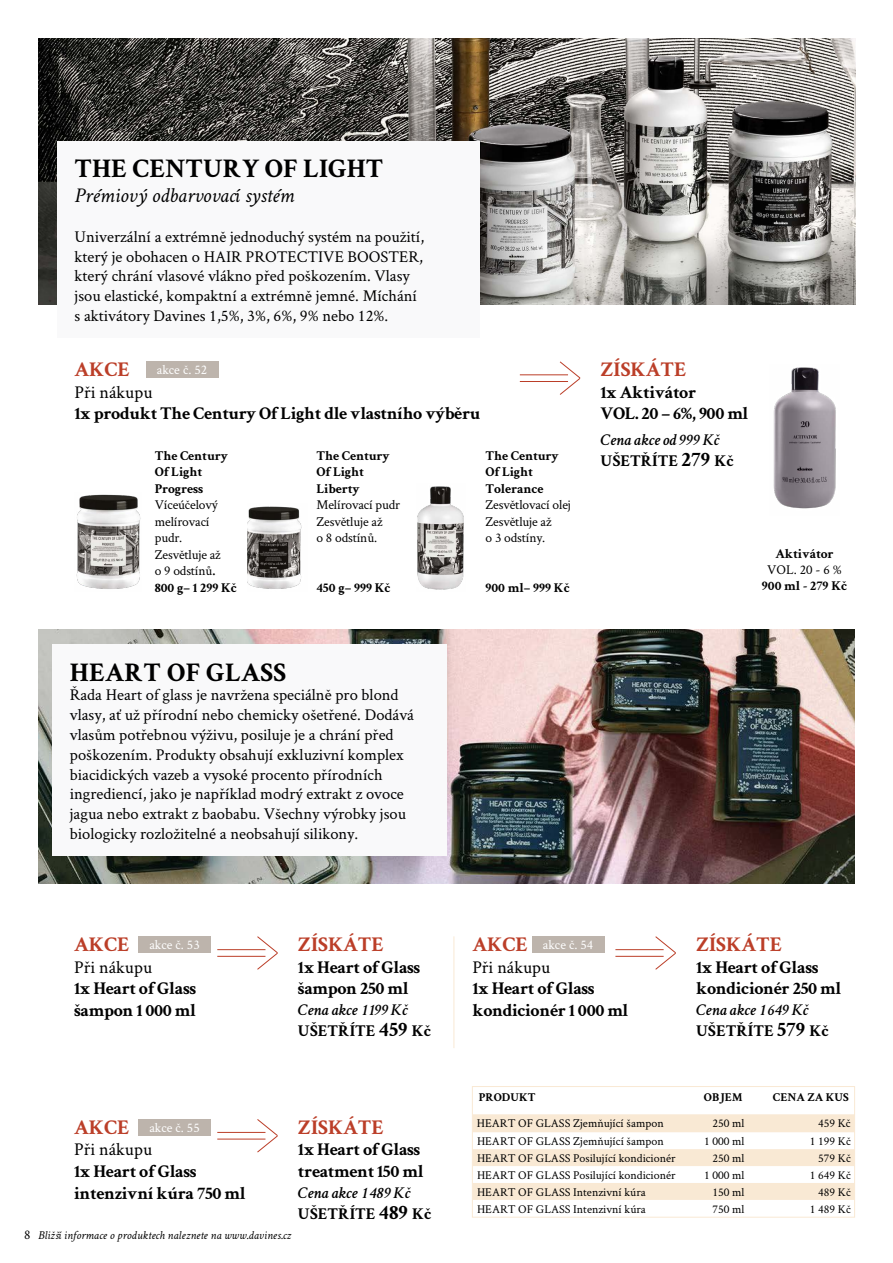
<style>
.page{position:relative;width:893px;height:1263px;background:#fff}
.page>*{position:absolute;margin:0;border:0;box-sizing:border-box;transform-origin:0 0}
.t1{font:700 27px "Crimson Text";color:#000}
.t2{font:700 21px "Crimson Text";color:#bb3e28}
.t3{font:italic 21px "Crimson Text";color:#000}
.t4{font:700 18px/21.6px "Crimson Text";letter-spacing:-.02em;color:#000}
.t5{font:18px "Crimson Text";color:#000}
.t6{font:16.5px/19.8px "Crimson Text";color:#000}
.t7{font:italic 600 16.5px/21px "Crimson Text";color:#000}
.t8{font:13.5px/16.5px "Crimson Text";letter-spacing:-.01em;color:#000}
.t9{font:700 13.5px/16.5px "Crimson Text";letter-spacing:-.01em;color:#000}
.t10{font:13.5px "Crimson Text";color:#fff}
.t11{font:12px "Crimson Text";color:#000}
.t12{font:italic 12px "Crimson Text";color:#000}
.t13{font:700 12px "Crimson Text";color:#000}
.s1{font-size:16.5px}
.s2{font-weight:700}
.s3{font-weight:700;font-style:normal}
.s4{font-weight:700;font-style:normal;font-size:21px}
</style>
<div class="page">
<img style="left:39px;top:38px;width:816px;height:267px">
<div style="left:58px;top:141px;width:422px;height:197px;background:#f9f9fa"></div>
<img style="left:76px;top:494px;width:65px;height:95px">
<img style="left:248px;top:506px;width:54px;height:83px">
<img style="left:417px;top:486px;width:47px;height:104px">
<hr style="left:520px;top:374px;width:48px;height:1px;background:#bb3e28">
<hr style="left:520px;top:381px;width:48px;height:1px;background:#bb3e28">
<svg style="left:559px;top:361px;width:22px;height:34px"></svg>
<img style="left:38px;top:630px;width:817px;height:253px">
<div style="left:53px;top:645px;width:394px;height:211px;background:#f9f9fa"></div>
<img style="left:773px;top:367px;width:63px;height:142px">
<hr style="left:217px;top:949px;width:48px;height:1px;background:#bb3e28">
<hr style="left:217px;top:956px;width:48px;height:1px;background:#bb3e28">
<svg style="left:256px;top:936px;width:22px;height:34px"></svg>
<hr style="left:615px;top:949px;width:49px;height:1px;background:#bb3e28">
<hr style="left:615px;top:956px;width:49px;height:1px;background:#bb3e28">
<svg style="left:655px;top:936px;width:21px;height:34px"></svg>
<hr style="left:217px;top:1132px;width:48px;height:1px;background:#bb3e28">
<hr style="left:217px;top:1139px;width:48px;height:1px;background:#bb3e28">
<svg style="left:256px;top:1119px;width:22px;height:34px"></svg>
<hr style="left:454px;top:936px;width:1px;height:112px;background:#f9e9d4">
<svg style="left:474px;top:1114px;width:379px;height:86px"></svg>
<div style="left:472px;top:1086px;width:383px;height:131px;border:1px solid #f9e9d4"></div>
<div style="left:146px;top:361px;width:72px;height:17px;background:#bdb4ac"></div>
<div style="left:138px;top:936px;width:73px;height:17px;background:#bdb4ac"></div>
<div style="left:532px;top:936px;width:72px;height:17px;background:#bdb4ac"></div>
<div style="left:138px;top:1119px;width:73px;height:16px;background:#bdb4ac"></div>
<h1 class="t1" style="left:75px;top:152px;width:310px">THE CENTURY OF LIGHT</h1>
<p class="t3" style="left:75px;top:184px;width:221px">Prémiový odbarvovací systém</p>
<p class="t6" style="left:75px;top:226px;width:351px">Univerzální a extrémně jednoduchý systém na použití, který je obohacen o HAIR PROTECTIVE BOOSTER, který chrání vlasové vlákno před poškozením. Vlasy jsou elastické, kompaktní a extrémně jemné. Míchání s aktivátory Davines 1,5%, 3%, 6%, 9% nebo 12%.</p>
<p class="t2" style="left:75px;top:357px;width:57px">AKCE</p>
<p class="t5" style="left:75px;top:380px;width:79px">Při nákupu</p>
<p class="t4" style="left:75px;top:402px;width:407px">1x produkt The Century Of Light dle vlastního výběru</p>
<p class="t10" style="left:157px;top:361px;width:52px">akce č. 52</p>
<p class="t9" style="left:155px;top:447px;width:75px">The Century<br>Of Light<br>Progress</p>
<p class="t8" style="left:155px;top:496px;width:84px">Víceúčelový melírovací pudr.<br>Zesvětluje až<br>o 9 odstínů<span class="s1">.<br></span><span class="s2">800 g– 1 299 Kč</span></p>
<p class="t9" style="left:316px;top:447px;width:75px">The Century<br>Of Light<br>Liberty</p>
<p class="t8" style="left:316px;top:496px;width:85px">Melírovací pudr<br>Zesvětluje až<br>o 8 odstínů.</p>
<p class="t9" style="left:316px;top:579px;width:76px">450 g– 999 Kč</p>
<h1 class="t1" style="left:70px;top:655px;width:218px">HEART OF GLASS</h1>
<p class="t6" style="left:70px;top:685px;width:346px">Řada Heart of glass je navržena speciálně pro blond vlasy, ať už přírodní nebo chemicky ošetřené. Dodává vlasům potřebnou výživu, posiluje je a chrání před poškozením. Produkty obsahují exkluzivní komplex biacidických vazeb a vysoké procento přírodních ingrediencí, jako je například modrý extrakt z ovoce jagua nebo extrakt z baobabu. Všechny výrobky jsou biologicky rozložitelné a neobsahují silikony.</p>
<p class="t9" style="left:485px;top:447px;width:75px">The Century<br>Of Light<br>Tolerance</p>
<p class="t8" style="left:485px;top:496px;width:87px">Zesvětlovací olej<br>Zesvětluje až<br>o 3 odstíny.</p>
<p class="t9" style="left:485px;top:579px;width:86px">900 ml– 999 Kč</p>
<p class="t2" style="left:600px;top:357px;width:87px">ZÍSKÁTE</p>
<p class="t4" style="left:600px;top:381px;width:149px">1x Aktivátor<br>VOL. 20 – 6%, 900 ml</p>
<p class="t7" style="left:600px;top:428px;width:135px">Cena akce od 999 Kč<br><span class="s3">UŠETŘÍTE</span> <span class="s4">279</span> <span class="s3">Kč</span></p>
<p class="t9" style="left:775px;top:545px;width:60px">Aktivátor</p>
<p class="t8" style="left:767px;top:561px;width:76px">VOL. 20 - 6 %</p>
<p class="t9" style="left:762px;top:577px;width:87px">900 ml - 279 Kč</p>
<p class="t2" style="left:298px;top:931px;width:87px">ZÍSKÁTE</p>
<p class="t4" style="left:298px;top:956px;width:124px">1x Heart of Glass šampon 250 ml</p>
<p class="t7" style="left:298px;top:998px;width:135px">Cena akce 1 199 Kč<br><span class="s3">UŠETŘÍTE</span> <span class="s4">459</span> <span class="s3">Kč</span></p>
<p class="t2" style="left:74px;top:931px;width:57px">AKCE</p>
<p class="t5" style="left:74px;top:955px;width:79px">Při nákupu</p>
<p class="t4" style="left:74px;top:977px;width:123px">1x Heart of Glass šampon 1 000 ml</p>
<p class="t2" style="left:472px;top:931px;width:57px">AKCE</p>
<p class="t5" style="left:472px;top:955px;width:79px">Při nákupu</p>
<p class="t4" style="left:472px;top:977px;width:158px">1x Heart of Glass kondicionér 1 000 ml</p>
<p class="t10" style="left:149px;top:936px;width:52px">akce č. 53</p>
<p class="t10" style="left:543px;top:936px;width:52px">akce č. 54</p>
<p class="t2" style="left:696px;top:931px;width:87px">ZÍSKÁTE</p>
<p class="t4" style="left:696px;top:956px;width:147px">1x Heart of Glass kondicionér 250 ml</p>
<p class="t7" style="left:696px;top:998px;width:134px">Cena akce 1 649 Kč<br><span class="s3">UŠETŘÍTE</span> <span class="s4">579</span> <span class="s3">Kč</span></p>
<p class="t8" style="left:24px;top:1226px;width:8px">8</p>
<p class="t2" style="left:74px;top:1114px;width:57px">AKCE</p>
<p class="t5" style="left:74px;top:1137px;width:79px">Při nákupu</p>
<p class="t4" style="left:74px;top:1160px;width:173px">1x Heart of Glass intenzivní kúra 750 ml</p>
<p class="t10" style="left:149px;top:1118px;width:52px">akce č. 55</p>
<p class="t2" style="left:298px;top:1114px;width:87px">ZÍSKÁTE</p>
<p class="t4" style="left:298px;top:1138px;width:127px">1x Heart of Glass treatment 150 ml</p>
<p class="t7" style="left:298px;top:1181px;width:135px">Cena akce 1 489 Kč<br><span class="s3">UŠETŘÍTE</span> <span class="s4">489</span> <span class="s3">Kč</span></p>
<p class="t12" style="left:38px;top:1229px;width:255px">Bližší informace o produktech naleznete na www.davines.cz</p>
<p class="t13" style="left:479px;top:1090px;width:58px">PRODUKT</p>
<p class="t13" style="left:704px;top:1090px;width:40px">OBJEM</p>
<p class="t13" style="left:773px;top:1090px;width:77px">CENA ZA KUS</p>
<p class="t11" style="left:477px;top:1115px;width:188px">HEART OF GLASS Zjemňující šampon</p>
<p class="t11" style="left:712px;top:1115px;width:34px">250 ml</p>
<p class="t11" style="left:818px;top:1115px;width:34px">459 Kč</p>
<p class="t11" style="left:477px;top:1133px;width:188px">HEART OF GLASS Zjemňující šampon</p>
<p class="t11" style="left:704px;top:1133px;width:42px">1 000 ml</p>
<p class="t11" style="left:810px;top:1133px;width:42px">1 199 Kč</p>
<p class="t11" style="left:477px;top:1150px;width:200px">HEART OF GLASS Posilující kondicionér</p>
<p class="t11" style="left:712px;top:1150px;width:34px">250 ml</p>
<p class="t11" style="left:818px;top:1150px;width:34px">579 Kč</p>
<p class="t11" style="left:477px;top:1167px;width:200px">HEART OF GLASS Posilující kondicionér</p>
<p class="t11" style="left:704px;top:1167px;width:42px">1 000 ml</p>
<p class="t11" style="left:810px;top:1167px;width:42px">1 649 Kč</p>
<p class="t11" style="left:477px;top:1183px;width:170px">HEART OF GLASS Intenzivní kúra</p>
<p class="t11" style="left:712px;top:1183px;width:34px">150 ml</p>
<p class="t11" style="left:818px;top:1183px;width:34px">489 Kč</p>
<p class="t11" style="left:477px;top:1200px;width:170px">HEART OF GLASS Intenzivní kúra</p>
<p class="t11" style="left:712px;top:1200px;width:34px">750 ml</p>
<p class="t11" style="left:810px;top:1200px;width:42px">1 489 Kč</p>
</div>
